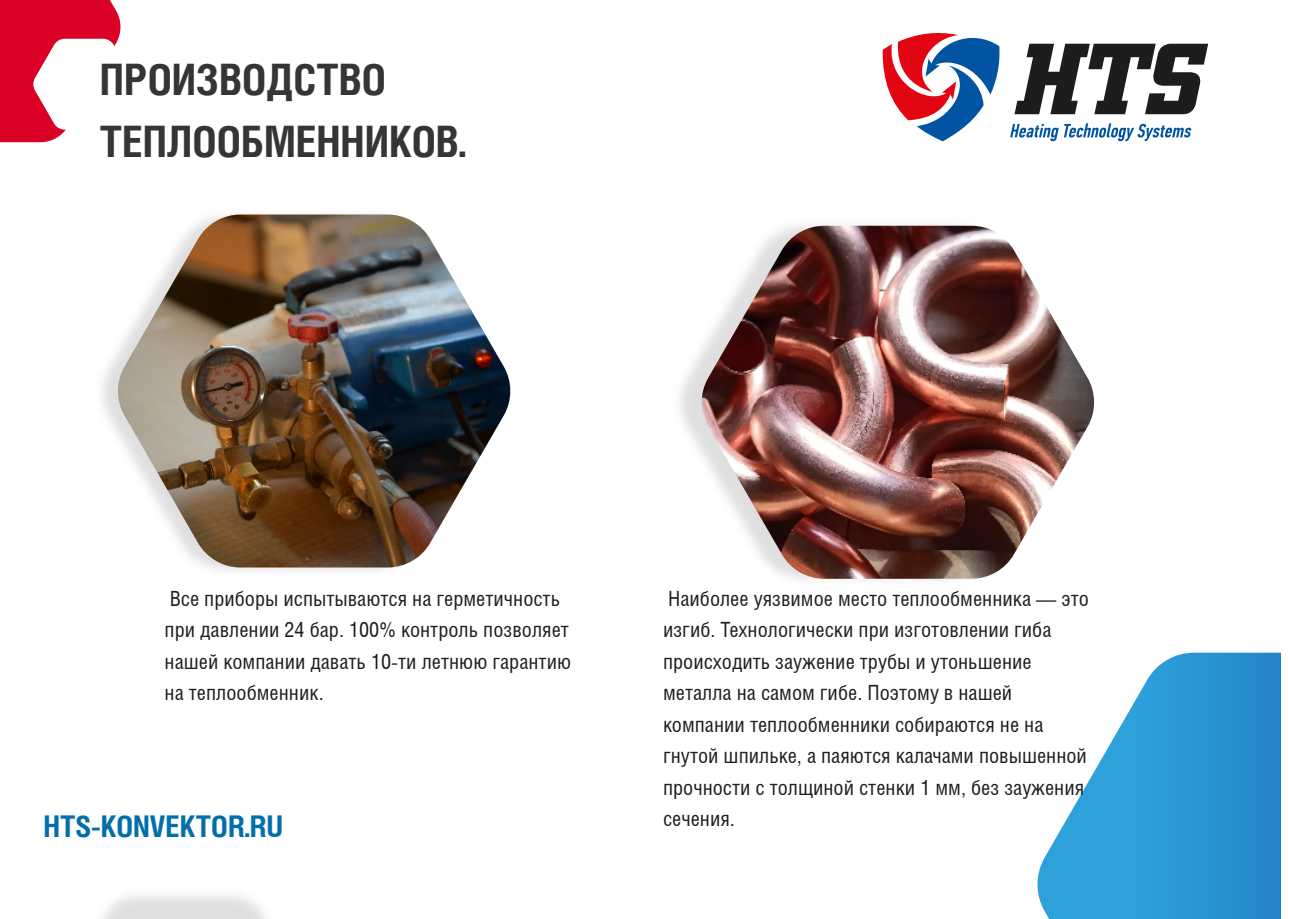
<style>
.page{position:relative;width:1289px;height:919px;background:#fff}
.page>*{position:absolute;margin:0;border:0;box-sizing:border-box;transform-origin:0 0}
.t1{font:700 43.5px/62.6px "Helios Cond";color:#353535}
.t2{font:700 30px "Helios Cond";color:#026fab}
.t3{font:21px/31.5px "Helios Cond";color:#1e1e1e}
</style>
<div class="page">
<svg style="left:1037px;top:652px;width:243px;height:266px"></svg>
<svg style="left:0;top:0;width:121px;height:142px"></svg>
<svg style="left:882px;top:33px;width:118px;height:108px"></svg>
<svg style="left:1014px;top:44px;width:194px;height:71px"></svg>
<svg style="left:1010px;top:123px;width:181px;height:18px"></svg>
<img style="left:679px;top:225px;width:300px;height:355px">
<img style="left:116px;top:214px;width:395px;height:353px">
<img style="left:699px;top:226px;width:395px;height:352px">
<h1 class="t1" style="left:100px;top:47px;width:368px">ПРОИЗВОДСТВО<br>ТЕПЛООБМЕННИКОВ.</h1>
<p class="t3" style="left:165px;top:582px;width:408px">Все приборы испытываются на герметичность при давлении 24 бар. 100% контроль позволяет нашей компании давать 10-ти летнюю гарантию на теплообменник.</p>
<p class="t3" style="left:663px;top:582px;width:427px">Наиболее уязвимое место теплообменника — это изгиб. Технологически при изготовлении гиба происходить заужение трубы и утоньшение металла на самом гибе. Поэтому в нашей компании теплообменники собираются не на гнутой шпильке, а паяются калачами повышенной прочности с толщиной стенки 1 мм, без заужения сечения.</p>
<h2 class="t2" style="left:43px;top:808px;width:241px">HTS-KONVEKTOR.RU</h2>
</div>
